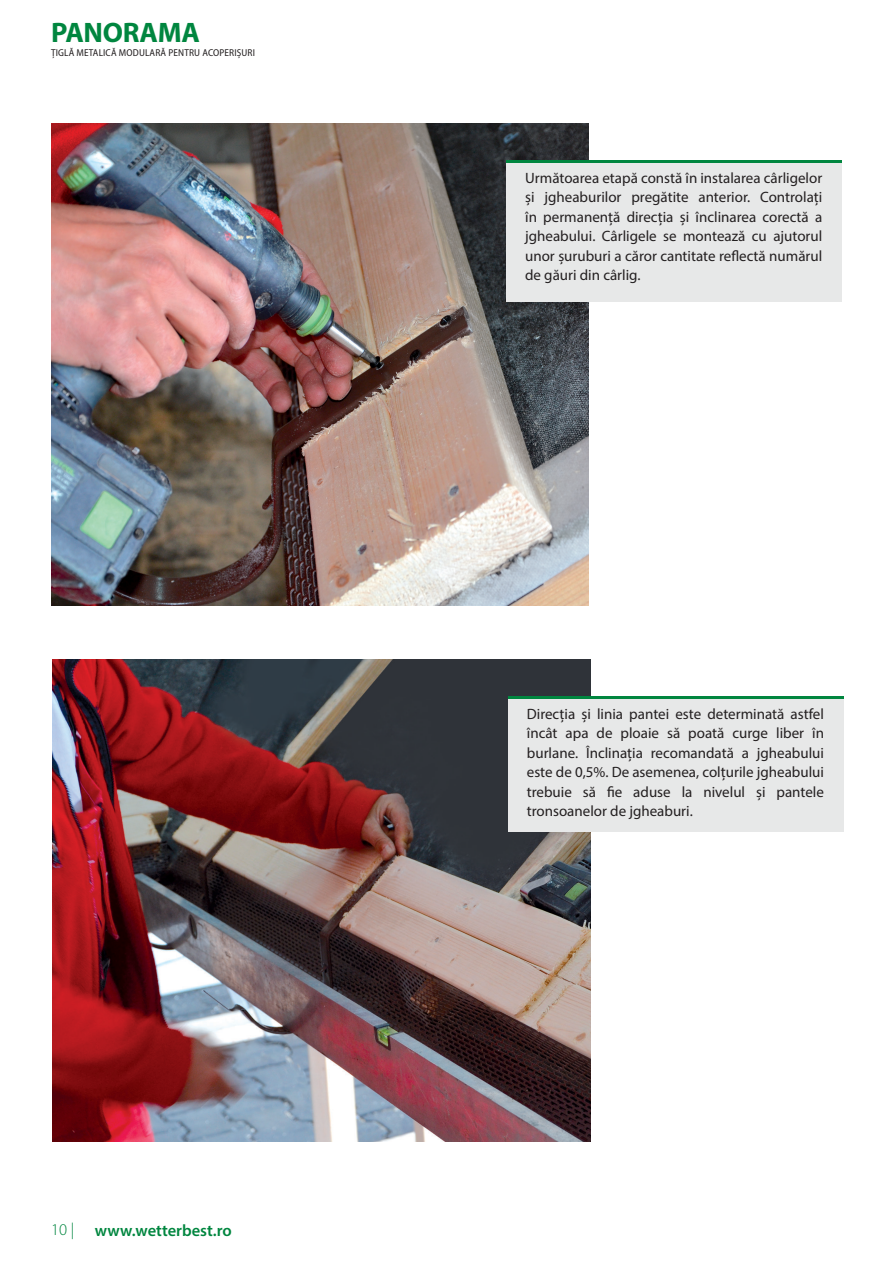
<style>
.page{position:relative;width:893px;height:1263px;background:#fff}
.page>*{position:absolute;margin:0;border:0;box-sizing:border-box;transform-origin:0 0}
.t1{font:700 28.35px "Myriad Pro";letter-spacing:-.01em;color:#00863f}
.t2{font:600 16.5px "Myriad Pro";color:#00863f}
.tekst{font:15px/19.5px "Myriad Pro";color:#231f20;text-align:justify}
.t3{font:semi-condensed 10.05px "Myriad Pro";letter-spacing:.015em;color:#231f20}
.s1{font-weight:300}
</style>
<div class="page">
<img style="left:51px;top:123px;width:538px;height:483px">
<div style="left:506px;top:163px;width:336px;height:138px;background:#e7e8e8"></div>
<svg style="left:506px;top:161px;width:336px;height:2px"></svg>
<img style="left:53px;top:659px;width:538px;height:483px">
<div style="left:508px;top:697px;width:336px;height:134px;background:#e7e8e8"></div>
<h1 class="t1" style="left:51px;top:14px;width:150px">PANORAMA</h1>
<p class="t3" style="left:51px;top:47px;width:206px">ȚIGLĂ METALICĂ MODULARĂ PENTRU ACOPERIȘURI</p>
<p class="t2" style="left:51px;top:1220px;width:182px"><span class="s1">10 |</span> www.wetterbest.ro</p>
<p class="tekst" style="left:525px;top:168px;width:299px">Următoarea etapă constă în instalarea cârligelor și jgheaburilor pregătite anterior. Controlați în permanență direcția și înclinarea corectă a jgheabului. Cârligele se montează cu ajutorul unor șuruburi a căror cantitate reflectă numărul de găuri din cârlig.</p>
<p class="tekst" style="left:527px;top:703px;width:299px">Direcția și linia pantei este determinată astfel încât apa de ploaie să poată curge liber în burlane. Înclinația recomandată a jgheabului este de 0,5%. De asemenea, colțurile jgheabului trebuie să fie aduse la nivelul și pantele tronsoanelor de jgheaburi.</p>
</div>
